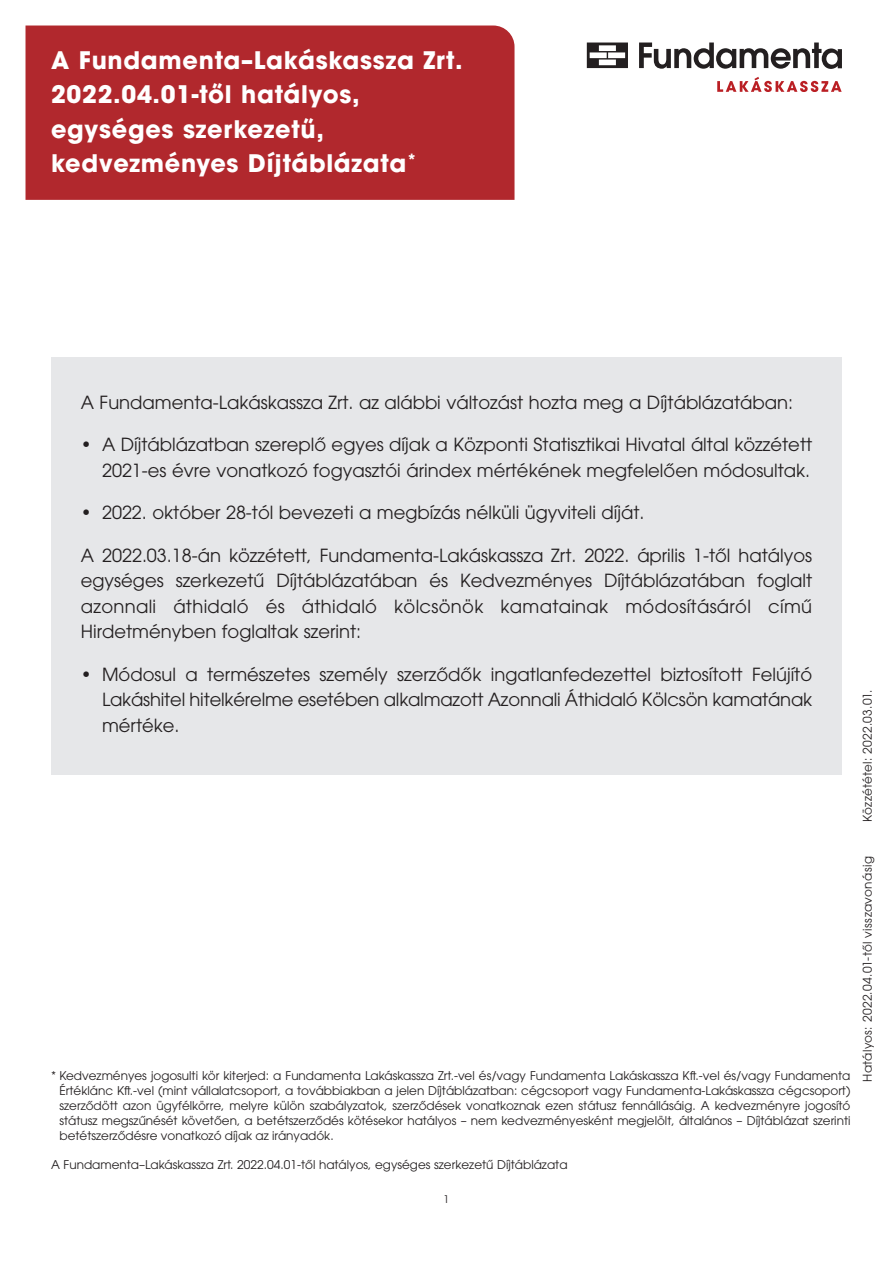
<style>
.page{position:relative;width:893px;height:1263px;background:#fff}
.page>*{position:absolute;margin:0;border:0;box-sizing:border-box;transform-origin:0 0}
.t1{font:700 24px/34.5px "ITC Avant Garde Pro";letter-spacing:.03em;color:#fff}
.táblázat_kenyér{font:18px/25.5px "ITC Avant Garde Pro";color:#231f20;text-align:justify}
.t2{font:12px/15px "ITC Avant Garde Pro";color:#231f20;text-align:justify}
.t3{font:12px "ITC Avant Garde Pro";letter-spacing:.035em;color:#231f20}
.t4{font:10.5px "ITC Avant Garde Pro";color:#231f20}
</style>
<div class="page">
<svg style="left:587px;top:43px;width:41px;height:25px"></svg>
<svg style="left:639px;top:43px;width:203px;height:26px"></svg>
<svg style="left:717px;top:77px;width:125px;height:15px"></svg>
<div style="left:51px;top:357px;width:791px;height:417px;background:#e6e7e9"></div>
<div style="left:26px;top:26px;width:488px;height:174px;background:#b1282d"></div>
<p class="t1" style="left:51px;top:42px;width:413px">A Fundamenta–Lakáskassza Zrt.<br>2022.04.01-től hatályos, egységes szerkezetű, kedvezményes Díjtáblázata<sup>*</sup></p>
<p class="táblázat_kenyér" style="left:81px;top:389px;width:714px">A Fundamenta-Lakáskassza Zrt. az alábbi változást hozta meg a Díjtáblázatában:</p>
<p class="táblázat_kenyér" style="left:81px;top:432px;width:733px;text-align:right">• A Díjtáblázatban szereplő egyes díjak a Központi Statisztikai Hivatal által közzétett<br>2021-es évre vonatkozó fogyasztói árindex mértékének megfelelően módosultak.</p>
<p class="táblázat_kenyér" style="left:81px;top:500px;width:565px">• 2022. október 28-tól bevezeti a megbízás nélküli ügyviteli díját.</p>
<p class="táblázat_kenyér" style="left:81px;top:542px;width:733px">A 2022.03.18-án közzétett, Fundamenta-Lakáskassza Zrt. 2022. április 1-től hatályos egységes szerkezetű Díjtáblázatában és Kedvezményes Díjtáblázatában foglalt azonnali áthidaló és áthidaló kölcsönök kamatainak módosításáról című Hirdetményben foglaltak szerint:</p>
<p class="táblázat_kenyér" style="left:102px;top:661px;width:712px;text-indent:-21px">• Módosul a természetes személy szerződők ingatlanfedezettel biztosított Felújító Lakáshitel hitelkérelme esetében alkalmazott Azonnali Áthidaló Kölcsön kamatának mértéke.</p>
<p class="t2" style="left:860px;top:822px;width:134px;rotate:-90deg">Közzététel: 2022.03.01.</p>
<p class="t2" style="left:60px;top:1067px;width:792px;text-indent:-9px">* Kedvezményes jogosulti kör kiterjed: a Fundamenta Lakáskassza Zrt.-vel és/vagy Fundamenta Lakáskassza Kft.-vel és/vagy Fundamenta Értéklánc Kft.-vel (mint vállalatcsoport, a továbbiakban a jelen Díjtáblázatban: cégcsoport vagy Fundamenta-Lakáskassza cégcsoport) szerződött azon ügyfélkörre, melyre külön szabályzatok, szerződések vonatkoznak ezen státusz fennállásáig. A kedvezményre jogosító státusz megszűnését követően, a betétszerződés kötésekor hatályos – nem kedvezményesként megjelölt, általános – Díjtáblázat szerinti betétszerződésre vonatkozó díjak az irányadók.</p>
<p class="t2" style="left:51px;top:1157px;width:518px">A Fundamenta–Lakáskassza Zrt. 2022.04.01-től hatályos, egységes szerkezetű Díjtáblázata</p>
<p class="t4" style="left:444px;top:1192px;width:7px">1</p>
<p class="t3" style="left:860px;top:1082px;width:227px;rotate:-90deg">Hatályos: 2022.04.01-től visszavonásig</p>
</div>
